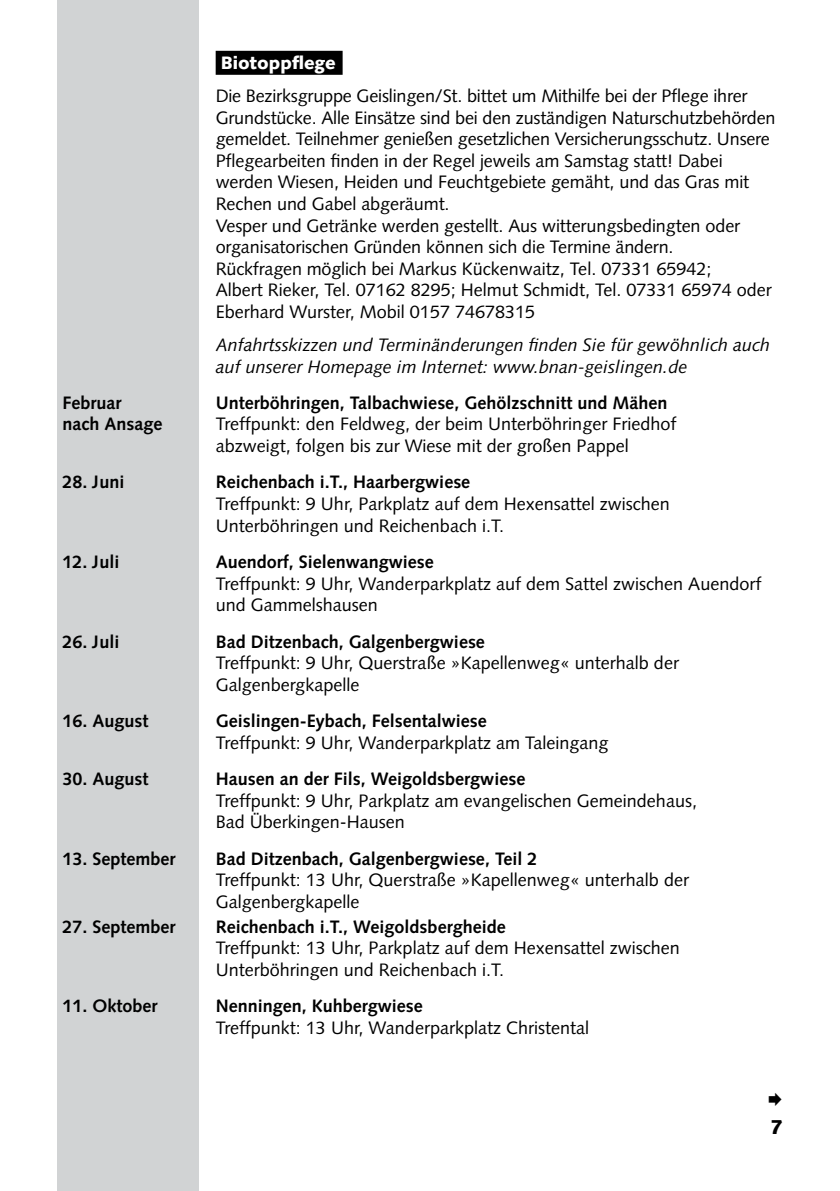
<style>
.page{position:relative;width:840px;height:1191px;background:#fff}
.page>*{position:absolute;margin:0;border:0;box-sizing:border-box;transform-origin:0 0}
.t1{font:900 20px "Syntax";color:#000}
.t2{font:18px/21.6px "Syntax";color:#000}
.t3{font:700 18px/21.6px "Syntax";color:#000}
.t4{font:italic 18px/21.6px "Syntax";color:#000}
.t5{font:900 18px "Syntax";color:#fff}
</style>
<div class="page">
<div style="left:57px;top:0;width:141px;height:1191px;background:#d1d3d4"></div>
<div style="left:215px;top:51px;width:127px;height:24px;background:#000"></div>
<p class="t5" style="left:220px;top:52px;width:117px">Biotoppflege</p>
<p class="t2" style="left:215px;top:85px;width:561px">Die Bezirksgruppe Geislingen/St. bittet um Mithilfe bei der Pflege ihrer Grundstücke. Alle Einsätze sind bei den zuständigen Naturschutzbehörden gemeldet. Teilnehmer genießen gesetzlichen Versicherungsschutz. Unsere Pflegearbeiten finden in der Regel jeweils am Samstag statt! Dabei werden Wiesen, Heiden und Feuchtgebiete gemäht, und das Gras mit Rechen und Gabel abgeräumt.<br>Vesper und Getränke werden gestellt. Aus witterungsbedingten oder organisatorischen Gründen können sich die Termine ändern.<br>Rückfragen möglich bei Markus Kückenwaitz, Tel. 07331 65942;<br>Albert Rieker, Tel. 07162 8295; Helmut Schmidt, Tel. 07331 65974 oder Eberhard Wurster, Mobil 0157 74678315</p>
<p class="t4" style="left:215px;top:334px;width:555px">Anfahrtsskizzen und Terminänderungen finden Sie für gewöhnlich auch auf unserer Homepage im Internet: www.bnan-geislingen.de</p>
<p class="t3" style="left:62px;top:392px;width:102px">Februar nach Ansage</p>
<p class="t3" style="left:215px;top:392px;width:453px">Unterböhringen, Talbachwiese, Gehölzschnitt und Mähen</p>
<p class="t2" style="left:215px;top:413px;width:462px">Treffpunkt: den Feldweg, der beim Unterböhringer Friedhof abzweigt, folgen bis zur Wiese mit der großen Pappel</p>
<p class="t3" style="left:62px;top:471px;width:64px">28. Juni</p>
<p class="t3" style="left:215px;top:471px;width:256px">Reichenbach i.T., Haarbergwiese</p>
<p class="t2" style="left:215px;top:493px;width:455px">Treffpunkt: 9 Uhr, Parkplatz auf dem Hexensattel zwischen<br>Unterböhringen und Reichenbach i.T.</p>
<p class="t3" style="left:62px;top:551px;width:59px">12. Juli</p>
<p class="t3" style="left:215px;top:551px;width:220px">Auendorf, Sielenwangwiese</p>
<p class="t2" style="left:215px;top:572px;width:547px">Treffpunkt: 9 Uhr, Wanderparkplatz auf dem Sattel zwischen Auendorf und Gammelshausen</p>
<p class="t3" style="left:62px;top:630px;width:59px">26. Juli</p>
<p class="t3" style="left:215px;top:630px;width:271px">Bad Ditzenbach, Galgenbergwiese</p>
<p class="t2" style="left:215px;top:652px;width:464px">Treffpunkt: 9 Uhr, Querstraße »Kapellenweg« unterhalb der<br>Galgenbergkapelle</p>
<p class="t3" style="left:62px;top:710px;width:88px">16. August</p>
<p class="t3" style="left:215px;top:710px;width:272px">Geislingen-Eybach, Felsentalwiese</p>
<p class="t2" style="left:215px;top:731px;width:394px">Treffpunkt: 9 Uhr, Wanderparkplatz am Taleingang</p>
<p class="t3" style="left:62px;top:768px;width:88px">30. August</p>
<p class="t3" style="left:215px;top:768px;width:311px">Hausen an der Fils, Weigoldsbergwiese</p>
<p class="t2" style="left:215px;top:789px;width:482px">Treffpunkt: 9 Uhr, Parkplatz am evangelischen Gemeindehaus,<br>Bad Überkingen-Hausen</p>
<p class="t3" style="left:62px;top:847px;width:115px">13. September</p>
<p class="t3" style="left:215px;top:847px;width:323px">Bad Ditzenbach, Galgenbergwiese, Teil 2</p>
<p class="t2" style="left:215px;top:869px;width:474px">Treffpunkt: 13 Uhr, Querstraße »Kapellenweg« unterhalb der<br>Galgenbergkapelle</p>
<p class="t3" style="left:62px;top:916px;width:115px">27. September</p>
<p class="t3" style="left:215px;top:916px;width:291px">Reichenbach i.T., Weigoldsbergheide</p>
<p class="t2" style="left:215px;top:937px;width:465px">Treffpunkt: 13 Uhr, Parkplatz auf dem Hexensattel zwischen<br>Unterböhringen und Reichenbach i.T.</p>
<p class="t3" style="left:62px;top:995px;width:97px">11. Oktober</p>
<p class="t3" style="left:215px;top:995px;width:209px">Nenningen, Kuhbergwiese</p>
<p class="t2" style="left:215px;top:1017px;width:375px">Treffpunkt: 13 Uhr, Wanderparkplatz Christental</p>
<p class="t1" style="left:769px;top:1114px;width:14px">7</p>
</div>
